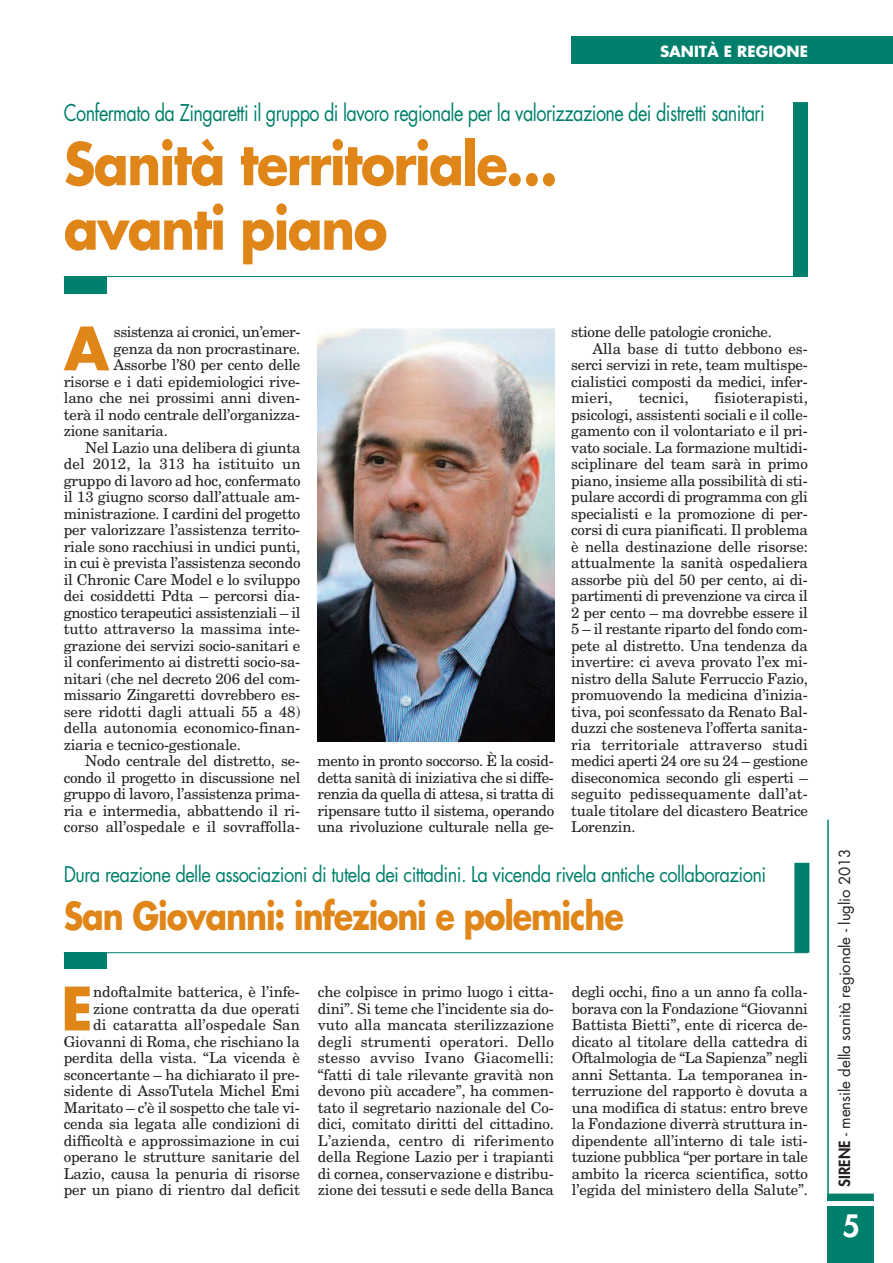
<style>
.page{position:relative;width:893px;height:1263px;background:#fff}
.page>*{position:absolute;margin:0;border:0;box-sizing:border-box;transform-origin:0 0}
.t1{font:700 58.2px "Futura";color:#e08619}
.t2{font:700 57px/64.5px "Futura";letter-spacing:-.03em;color:#e08619;scale:.9 1}
.t3{font:700 37.5px "Futura";letter-spacing:-.035em;color:#e08619;scale:.85 1}
.t4{font:800 30px "Futura";color:#fff}
.t5{font:22.5px "Futura";letter-spacing:-.03em;color:#00806c;scale:.8 1}
.t6{font:21px "Futura";letter-spacing:-.03em;color:#00806c;scale:.87 1}
.t7{font:15px/16.5px "New Century Schlbk";letter-spacing:-.015em;color:#231f20;text-align:justify}
.t8{font:15px "Futura";letter-spacing:-.005em;color:#231f20}
.t9{font:15px "New Century Schlbk";letter-spacing:.005em;color:#231f20}
.t10{font:700 15px "Futura";color:#fff}
.s1{font-weight:800}
</style>
<div class="page">
<div style="left:827px;top:1193px;width:47px;height:8px;background:#00806c"></div>
<hr style="left:827px;top:820px;width:2px;height:381px;background:#00806c">
<div style="left:827px;top:1207px;width:47px;height:56px;background:#00806c"></div>
<div style="left:571px;top:37px;width:322px;height:27px;background:#00806c"></div>
<div style="left:64px;top:276px;width:42px;height:17px;background:#00806c"></div>
<hr style="left:64px;top:276px;width:744px;height:1px;background:#00806c">
<div style="left:793px;top:102px;width:15px;height:175px;background:#00806c"></div>
<div style="left:64px;top:953px;width:42px;height:16px;background:#00806c"></div>
<hr style="left:64px;top:952px;width:744px;height:1px;background:#00806c">
<div style="left:794px;top:863px;width:15px;height:90px;background:#00806c"></div>
<img style="left:317px;top:328px;width:237px;height:414px">
<p class="t10" style="left:660px;top:44px;width:149px">SANITÀ E REGIONE</p>
<h3 class="t5" style="left:64px;top:102px;width:878px">Confermato da Zingaretti il gruppo di lavoro regionale per la valorizzazione dei distretti sanitari</h3>
<h2 class="t2" style="left:64px;top:137px;width:550px">Sanità territoriale… avanti piano</h2>
<h1 class="t1" style="left:64px;top:322px;width:47px">A</h1>
<p class="t7" style="left:114px;top:324px;width:188px">ssistenza ai cronici, un’emer-</p>
<p class="t7" style="left:571px;top:324px;width:202px">stione delle patologie croniche.</p>
<p class="t7" style="left:592px;top:340px;width:217px">Alla base di tutto debbono es-</p>
<p class="t7" style="left:571px;top:357px;width:238px">serci servizi in rete, team multispe-</p>
<p class="t7" style="left:571px;top:373px;width:238px">cialistici composti da medici, infer-</p>
<p class="t7" style="left:571px;top:390px;width:43px">mieri,</p>
<p class="t9" style="left:639px;top:389px;width:51px">tecnici,</p>
<p class="t7" style="left:114px;top:340px;width:188px">genza da non procrastinare.</p>
<p class="t7" style="left:114px;top:357px;width:188px">Assorbe l’80 per cento delle</p>
<p class="t7" style="left:64px;top:373px;width:238px">risorse e i dati epidemiologici rive-</p>
<p class="t7" style="left:64px;top:390px;width:238px">lano che nei prossimi anni diven-</p>
<p class="t7" style="left:64px;top:406px;width:238px">terà il nodo centrale dell’organizza-</p>
<p class="t7" style="left:64px;top:423px;width:106px">zione sanitaria.</p>
<p class="t7" style="left:85px;top:439px;width:217px">Nel Lazio una delibera di giunta</p>
<p class="t9" style="left:64px;top:455px;width:238px">del 2012, la 313 ha istituito un</p>
<p class="t7" style="left:64px;top:472px;width:238px">gruppo di lavoro ad hoc, confermato</p>
<p class="t7" style="left:64px;top:489px;width:238px">il 13 giugno scorso dall’attuale am-</p>
<p class="t7" style="left:64px;top:505px;width:238px">ministrazione. I cardini del progetto</p>
<p class="t7" style="left:64px;top:522px;width:238px">per valorizzare l’assistenza territo-</p>
<p class="t7" style="left:64px;top:538px;width:238px">riale sono racchiusi in undici punti,</p>
<p class="t7" style="left:64px;top:555px;width:238px">in cui è prevista l’assistenza secondo</p>
<p class="t7" style="left:64px;top:571px;width:238px">il Chronic Care Model e lo sviluppo</p>
<p class="t7" style="left:64px;top:588px;width:238px">dei cosiddetti Pdta – percorsi dia-</p>
<p class="t7" style="left:64px;top:604px;width:238px">gnostico terapeutici assistenziali – il</p>
<p class="t7" style="left:64px;top:621px;width:238px">tutto attraverso la massima inte-</p>
<p class="t7" style="left:64px;top:637px;width:238px">grazione dei servizi socio-sanitari e</p>
<p class="t7" style="left:64px;top:654px;width:238px">il conferimento ai distretti socio-sa-</p>
<p class="t7" style="left:64px;top:670px;width:238px">nitari (che nel decreto 206 del com-</p>
<p class="t7" style="left:64px;top:687px;width:238px">missario Zingaretti dovrebbero es-</p>
<p class="t7" style="left:64px;top:703px;width:238px">sere ridotti dagli attuali 55 a 48)</p>
<p class="t7" style="left:64px;top:720px;width:238px">della autonomia economico-finan-</p>
<p class="t7" style="left:64px;top:736px;width:179px">ziaria e tecnico-gestionale.</p>
<p class="t7" style="left:85px;top:753px;width:217px">Nodo centrale del distretto, se-</p>
<p class="t7" style="left:64px;top:769px;width:238px">condo il progetto in discussione nel</p>
<p class="t7" style="left:64px;top:786px;width:238px">gruppo di lavoro, l’assistenza prima-</p>
<p class="t7" style="left:64px;top:802px;width:238px">ria e intermedia, abbattendo il ri-</p>
<p class="t7" style="left:64px;top:819px;width:238px">corso all’ospedale e il sovraffolla-</p>
<p class="t7" style="left:571px;top:390px;width:238px;text-indent:143px">fisioterapisti, psicologi, assistenti sociali e il colle&shy;gamento con il volontariato e il pri&shy;vato sociale. La formazione multidi&shy;sciplinare del team sarà in primo piano, insieme alla possibilità di sti&shy;pulare accordi di programma con gli specialisti e la promozione di per&shy;corsi di cura pianificati. Il problema è nella destinazione delle risorse: attualmente la sanità ospedaliera assorbe più del 50 per cento, ai di&shy;partimenti di prevenzione va circa il 2 per cento – ma dovrebbe essere il 5 – il restante riparto del fondo com&shy;pete al distretto. Una tendenza da invertire: ci aveva provato l’ex mi&shy;nistro della Salute Ferruccio Fazio, promuovendo la medicina d’inizia&shy;tiva, poi sconfessato da Renato Bal&shy;duzzi che sosteneva l’offerta sanita&shy;ria territoriale attraverso studi medici aperti 24 ore su 24 – gestione diseconomica secondo gli esperti – seguito pedissequamente dall’at&shy;tuale titolare del dicastero Beatrice Lorenzin.</p>
<h3 class="t6" style="left:64px;top:864px;width:809px">Dura reazione delle associazioni di tutela dei cittadini. La vicenda rivela antiche collaborazioni</h3>
<h3 class="t3" style="left:64px;top:899px;width:660px">San Giovanni: infezioni e polemiche</h3>
<p class="t7" style="left:317px;top:753px;width:238px">mento in pronto soccorso. È la cosid&shy;detta sanità di iniziativa che si diffe&shy;renzia da quella di attesa, si tratta di ripensare tutto il sistema, operando una rivoluzione culturale nella ge-</p>
<p class="t7" style="left:64px;top:984px;width:238px;text-align:right">ndoftalmite batterica, è l’infe&shy;zione contratta da due operati<br>di cataratta all’ospedale San Giovanni di Roma, che rischiano la perdita della vista. “La vicenda è sconcertante – ha dichiarato il pre&shy;sidente di AssoTutela Michel Emi Maritato – c’è il sospetto che tale vi&shy;cenda sia legata alle condizioni di difficoltà e approssimazione in cui operano le strutture sanitarie del Lazio, causa la penuria di risorse per un piano di rientro dal deficit</p>
<p class="t7" style="left:318px;top:984px;width:238px">che colpisce in primo luogo i citta&shy;dini”. Si teme che l’incidente sia do&shy;vuto alla mancata sterilizzazione degli strumenti operatori. Dello stesso avviso Ivano Giacomelli: “fatti di tale rilevante gravità non devono più accadere”, ha commen&shy;tato il segretario nazionale del Co&shy;dici, comitato diritti del cittadino.<br>L’azienda, centro di riferimento della Regione Lazio per i trapianti di cornea, conservazione e distribu&shy;zione dei tessuti e sede della Banca</p>
<p class="t7" style="left:572px;top:984px;width:238px">degli occhi, fino a un anno fa colla&shy;borava con la Fondazione “Giovanni Battista Bietti”, ente di ricerca de&shy;dicato al titolare della cattedra di Oftalmologia de “La Sapienza” negli anni Settanta. La temporanea in&shy;terruzione del rapporto è dovuta a una modifica di status: entro breve la Fondazione diverrà struttura in&shy;dipendente all’interno di tale isti&shy;tuzione pubblica “per portare in tale ambito la ricerca scientifica, sotto l’egida del ministero della Salute”.</p>
<h1 class="t1" style="left:61px;top:982px;width:33px">E</h1>
<p class="t8" style="left:838px;top:1186px;width:339px;rotate:-90deg"><span class="s1">SIRENE</span> - mensile della sanità regionale - luglio 2013</p>
<h3 class="t4" style="left:842px;top:1211px;width:19px">5</h3>
</div>
